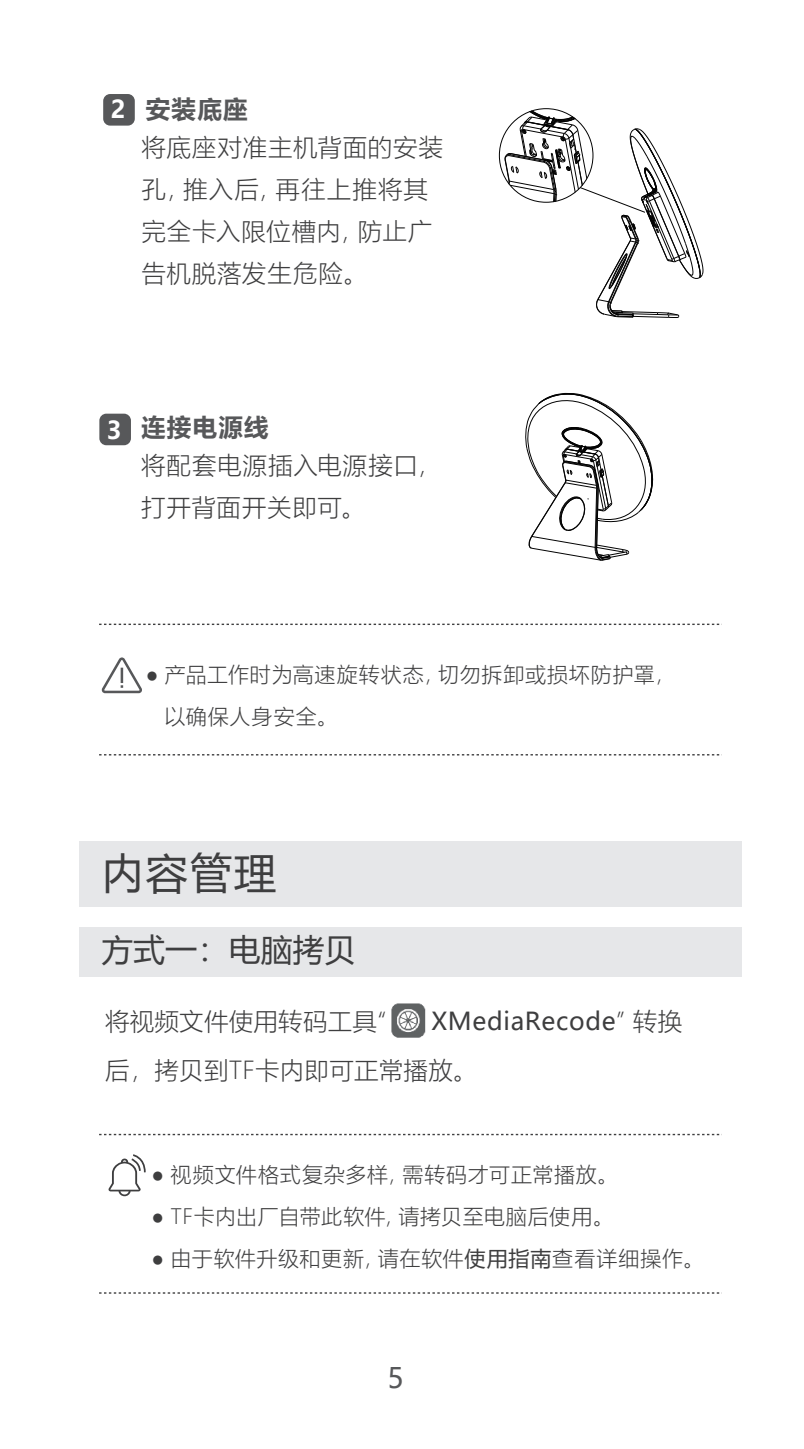
<style>
.page{position:relative;width:804px;height:1449px;background:#fff}
.page>*{position:absolute;margin:0;border:0;box-sizing:border-box;transform-origin:0 0}
.t1{font:42px "Microsoft Ya Hei";color:#3e3e3f}
.t2{font:31.5px "Microsoft Ya Hei";letter-spacing:.01em;color:#3e3e3f}
.t3{font:28px "Microsoft Ya Hei";color:#57585a}
.t4{font:300 24.5px/42px "Microsoft Ya Hei";letter-spacing:.02em;color:#3e3e3f}
.t5{font:700 24.5px "Microsoft Ya Hei";letter-spacing:.05em;color:#57585a}
.t6{font:700 24.5px "Microsoft Ya Hei";color:#fff}
.t7{font:300 21px/42px "Microsoft Ya Hei";letter-spacing:.035em;color:#3e3e3f}
.s1{color:#fff}
.s2{font-weight:400}
</style>
<div class="page">
<div style="left:79px;top:840px;width:663px;height:66px;background:#e6e7e9"></div>
<div style="left:79px;top:927px;width:663px;height:49px;background:#e6e7e9"></div>
<svg style="left:108px;top:1154px;width:38px;height:42px"></svg>
<svg style="left:102px;top:657px;width:40px;height:36px"></svg>
<svg style="left:99px;top:623px;width:623px;height:2px"></svg>
<svg style="left:99px;top:754px;width:623px;height:1px"></svg>
<svg style="left:99px;top:1133px;width:623px;height:2px"></svg>
<svg style="left:99px;top:1292px;width:623px;height:1px"></svg>
<svg style="left:525px;top:392px;width:129px;height:169px"></svg>
<div style="left:103px;top:94px;width:32px;height:32px;background:#57585a;border-radius:7px"></div>
<div style="left:99px;top:414px;width:32px;height:31px;background:#57585a;border-radius:7px"></div>
<svg style="left:499px;top:108px;width:204px;height:210px"></svg>
<img style="left:391px;top:1003px;width:34px;height:35px">
<p class="t5" style="left:111px;top:92px;width:138px"><span class="s1">2</span> 安装底座</p>
<p class="t4" style="left:141px;top:126px;width:303px">将底座对准主机背面的安装孔，推入后，再往上推将其完全卡入限位槽内，防止广告机脱落发生危险。</p>
<p class="t6" style="left:106px;top:413px;width:17px">3</p>
<p class="t5" style="left:141px;top:410px;width:129px">连接电源线</p>
<p class="t4" style="left:141px;top:444px;width:301px">将配套电源插入电源接口，打开背面开关即可。</p>
<p class="t7" style="left:164px;top:653px;width:512px;text-indent:-19px">● 产品工作时为高速旋转状态，切勿拆卸或损坏防护罩，以确保人身安全。</p>
<h1 class="t1" style="left:102px;top:845px;width:176px">内容管理</h1>
<p class="t2" style="left:102px;top:928px;width:256px">方式一：电脑拷贝</p>
<p class="t4" style="left:105px;top:995px;width:578px;line-height:49px;text-indent:326px"><span class="s2">XMediaRecode</span>” 转换后，拷贝到TF卡内即可正常播放。</p>
<p class="t4" style="left:105px;top:999px;width:283px">将视频文件使用转码工具“</p>
<p class="t7" style="left:152px;top:1152px;width:468px">● 视频文件格式复杂多样，需转码才可正常播放。</p>
<p class="t7" style="left:152px;top:1194px;width:464px">● TF卡内出厂自带此软件，请拷贝至电脑后使用。</p>
<p class="t7" style="left:152px;top:1236px;width:554px">● 由于软件升级和更新，请在软件<span class="s2">使用指南</span>查看详细操作。</p>
<p class="t3" style="left:387px;top:1359px;width:18px">5</p>
</div>
